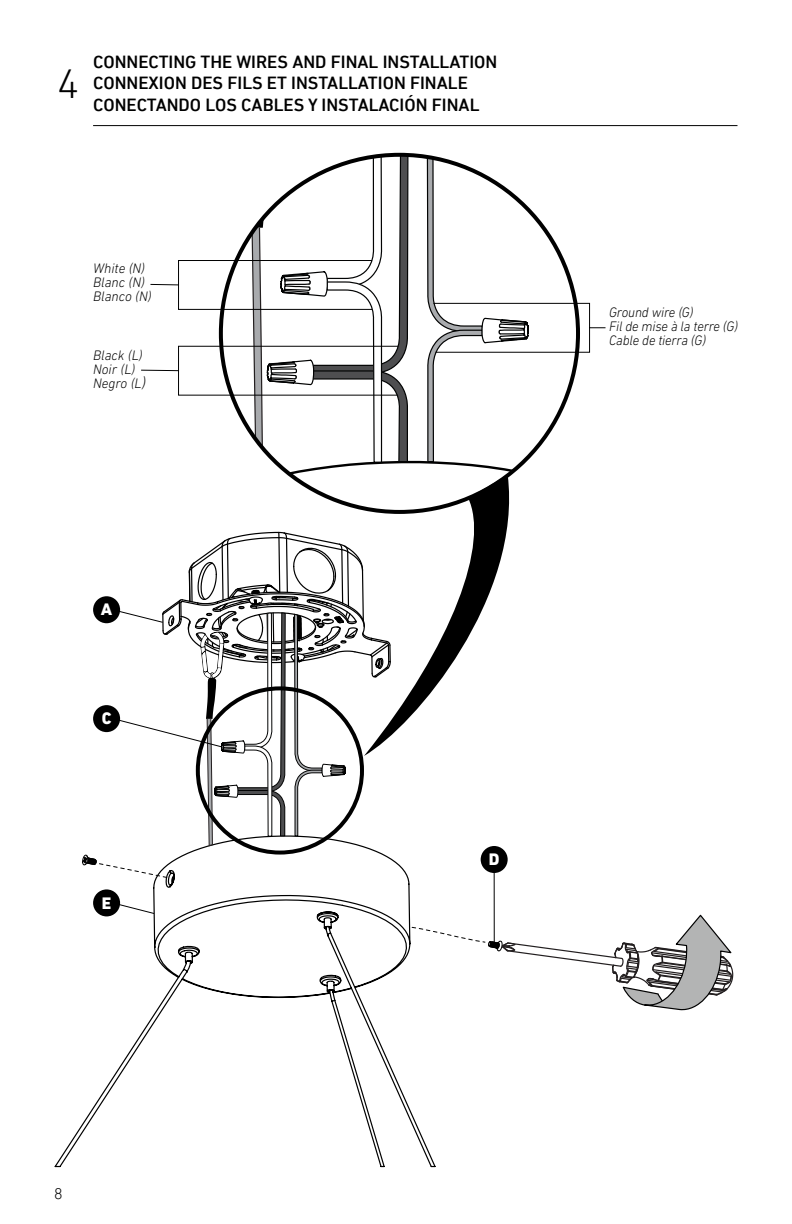
<style>
.page{position:relative;width:792px;height:1224px;background:#fff}
.page>*{position:absolute;margin:0;border:0;box-sizing:border-box;transform-origin:0 0}
.t1{font:300 41.6px "DIN Next LT Pro";color:#000}
.t2{font:500 18px/21.6px "DIN Next LT Pro";color:#000}
.t3{font:800 17px "DIN Next LT Pro";color:#fff}
.t4{font:300 16px "DIN Next LT Pro";color:#000}
.t5{font:italic 300 14px/14px "DIN Next LT Pro";letter-spacing:-.01em;color:#000}
.s1{font-size:16px}
</style>
<div class="page">
<hr style="left:494px;top:872px;width:1px;height:71px;background:#000">
<div style="left:481px;top:846px;width:27px;height:27px;background:#000;border-radius:50%"></div>
<hr style="left:93px;top:125px;width:645px;height:1px;background:#000">
<svg style="left:437px;top:913px;width:297px;height:98px"></svg>
<svg style="left:54px;top:859px;width:383px;height:309px"></svg>
<svg style="left:82px;top:531px;width:310px;height:637px"></svg>
<svg style="left:141px;top:155px;width:465px;height:356px"></svg>
<div style="left:196px;top:686px;width:168px;height:169px;border:4px solid #000;border-radius:50%"></div>
<svg style="left:364px;top:475px;width:159px;height:281px"></svg>
<h1 class="t1" style="left:57px;top:60px;width:24px">4</h1>
<p class="t2" style="left:93px;top:50px;width:406px">CONNECTING THE WIRES AND FINAL INSTALLATION<br>CONNEXION DES FILS ET INSTALLATION FINALE<br>CONECTANDO LOS CABLES Y INSTALACIÓN FINAL</p>
<p class="t5" style="left:93px;top:261px;width:60px">White (N)<br>Blanc (N)<br>Blanco (N)</p>
<p class="t5" style="left:93px;top:349px;width:54px">Black (L)<br>Noir (L)<br>Negro (L<span class="s1">)</span></p>
<p class="t3" style="left:101px;top:600px;width:13px">A</p>
<p class="t3" style="left:102px;top:709px;width:11px">C</p>
<p class="t3" style="left:102px;top:893px;width:11px">E</p>
<p class="t3" style="left:489px;top:849px;width:12px">D</p>
<p class="t5" style="left:609px;top:305px;width:130px">Ground wire (G)<br>Fil de mise à la terre (G)<br>Cable de tierra (G)</p>
<p class="t4" style="left:54px;top:1184px;width:10px">8</p>
</div>
